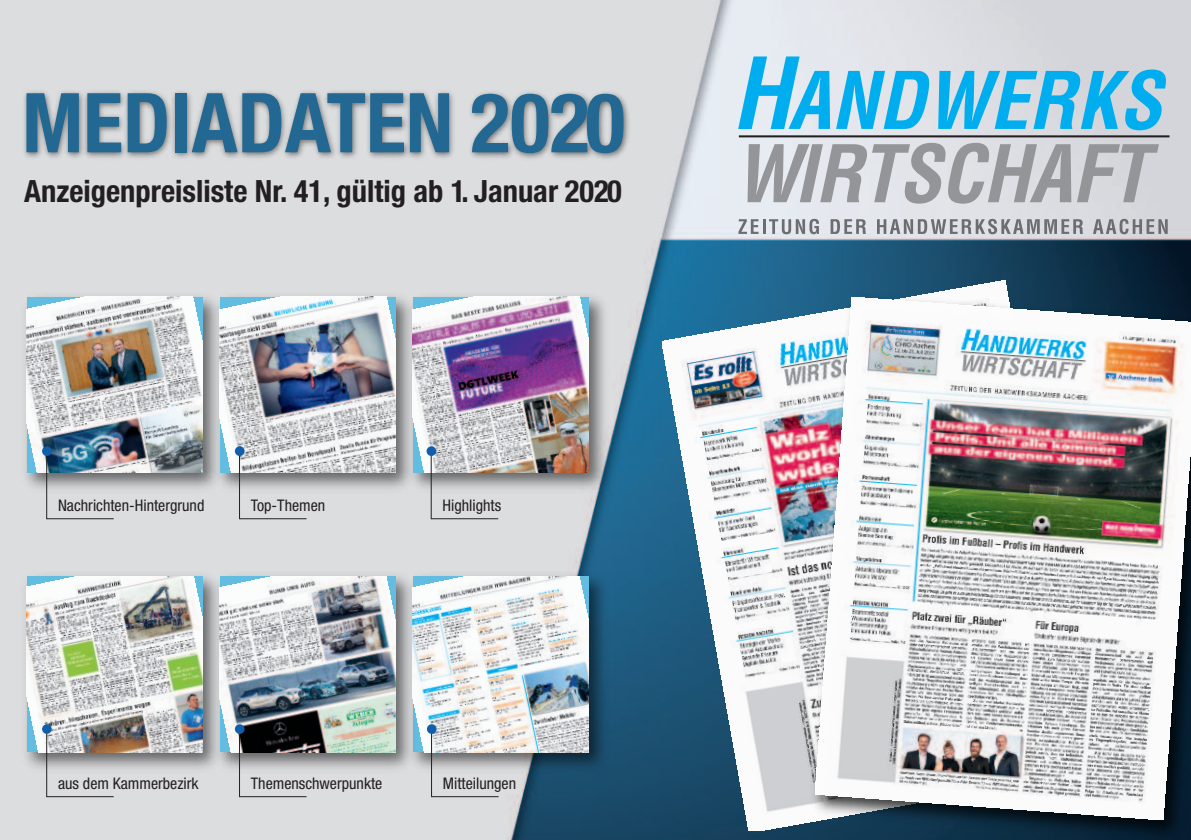
<style>
.page{position:relative;width:1191px;height:840px;background:#fff}
.page>*{position:absolute;margin:0;border:0;box-sizing:border-box;transform-origin:0 0}
.t1{font:700 condensed 82.6px "Helvetica Neue";color:#226892}
.t2{font:700 condensed 30.6px "Helvetica Neue";color:#231f20}
.t3{font:condensed 16px "Helvetica Neue";color:#231f20}
</style>
<div class="page">
<img style="left:0;top:0;width:1191px;height:839px">
<img style="left:662px;top:280px;width:98px;height:550px">
<img style="left:760px;top:274px;width:431px;height:565px">
<img style="left:815px;top:296px;width:376px;height:523px">
<img style="left:0;top:55px;width:718px;height:247px">
<svg style="left:738px;top:219px;width:20px;height:15px"></svg>
<hr style="left:762px;top:219px;width:3px;height:15px;background:#6c6d70">
<svg style="left:769px;top:219px;width:50px;height:15px"></svg>
<svg style="left:830px;top:219px;width:36px;height:15px"></svg>
<svg style="left:877px;top:219px;width:206px;height:15px;background:#a9abaf"></svg>
<svg style="left:1093px;top:219px;width:74px;height:15px"></svg>
<svg style="left:836px;top:71px;width:94px;height:58px;background:#66c6ec"></svg>
<svg style="left:938px;top:69px;width:231px;height:61px;background:#6ac3e6"></svg>
<svg style="left:1077px;top:144px;width:82px;height:58px;background:#bcbec2"></svg>
<svg style="left:738px;top:56px;width:92px;height:73px;background:#6fcbef"></svg>
<hr style="left:739px;top:135px;width:430px;height:2px;background:#231f20">
<svg style="left:747px;top:143px;width:324px;height:60px;background:#b9bcc0"></svg>
<img style="left:16px;top:287px;width:194px;height:211px">
<img style="left:27px;top:296px;width:175px;height:176px">
<img style="left:210px;top:287px;width:193px;height:211px">
<img style="left:403px;top:287px;width:211px;height:211px">
<img style="left:16px;top:566px;width:194px;height:211px">
<img style="left:27px;top:575px;width:175px;height:176px">
<img style="left:421px;top:566px;width:193px;height:211px">
<hr style="left:46px;top:452px;width:1px;height:67px;background:#231f20">
<hr style="left:47px;top:518px;width:67px;height:1px;background:#231f20">
<div style="left:42px;top:446px;width:10px;height:9px;background:#115eac;border-radius:5px"></div>
<hr style="left:46px;top:730px;width:1px;height:66px;background:#231f20">
<hr style="left:47px;top:795px;width:67px;height:1px;background:#231f20">
<svg style="left:42px;top:723px;width:10px;height:10px"></svg>
<img style="left:220px;top:296px;width:175px;height:176px">
<hr style="left:239px;top:452px;width:1px;height:67px;background:#231f20">
<hr style="left:239px;top:518px;width:67px;height:1px;background:#231f20">
<div style="left:235px;top:446px;width:9px;height:9px;background:#115eac;border-radius:5px"></div>
<img style="left:413px;top:296px;width:176px;height:176px">
<hr style="left:431px;top:452px;width:1px;height:67px;background:#231f20">
<hr style="left:431px;top:518px;width:67px;height:1px;background:#231f20">
<div style="left:426px;top:446px;width:10px;height:9px;background:#115eac;border-radius:5px"></div>
<img style="left:210px;top:566px;width:211px;height:211px">
<img style="left:220px;top:575px;width:175px;height:176px">
<hr style="left:239px;top:730px;width:1px;height:66px;background:#231f20">
<hr style="left:239px;top:795px;width:67px;height:1px;background:#231f20">
<svg style="left:235px;top:723px;width:9px;height:10px"></svg>
<hr style="left:431px;top:795px;width:67px;height:1px;background:#231f20">
<img style="left:413px;top:575px;width:176px;height:176px">
<hr style="left:431px;top:730px;width:1px;height:66px;background:#231f20">
<svg style="left:427px;top:723px;width:9px;height:10px"></svg>
<h1 class="t1" style="left:22px;top:54px;width:604px">MEDIADATEN 2020</h1>
<h2 class="t2" style="left:24px;top:165px;width:599px">Anzeigenpreisliste Nr. 41, gültig ab 1. Januar 2020</h2>
<p class="t3" style="left:58px;top:499px;width:148px">Nachrichten-Hintergrund</p>
<p class="t3" style="left:251px;top:499px;width:76px">Top-Themen</p>
<p class="t3" style="left:442px;top:499px;width:60px">Highlights</p>
<p class="t3" style="left:58px;top:777px;width:142px">aus dem Kammerbezirk</p>
<p class="t3" style="left:251px;top:777px;width:133px">Themenschwerpunkte</p>
<p class="t3" style="left:443px;top:777px;width:75px">Mitteilungen</p>
</div>
